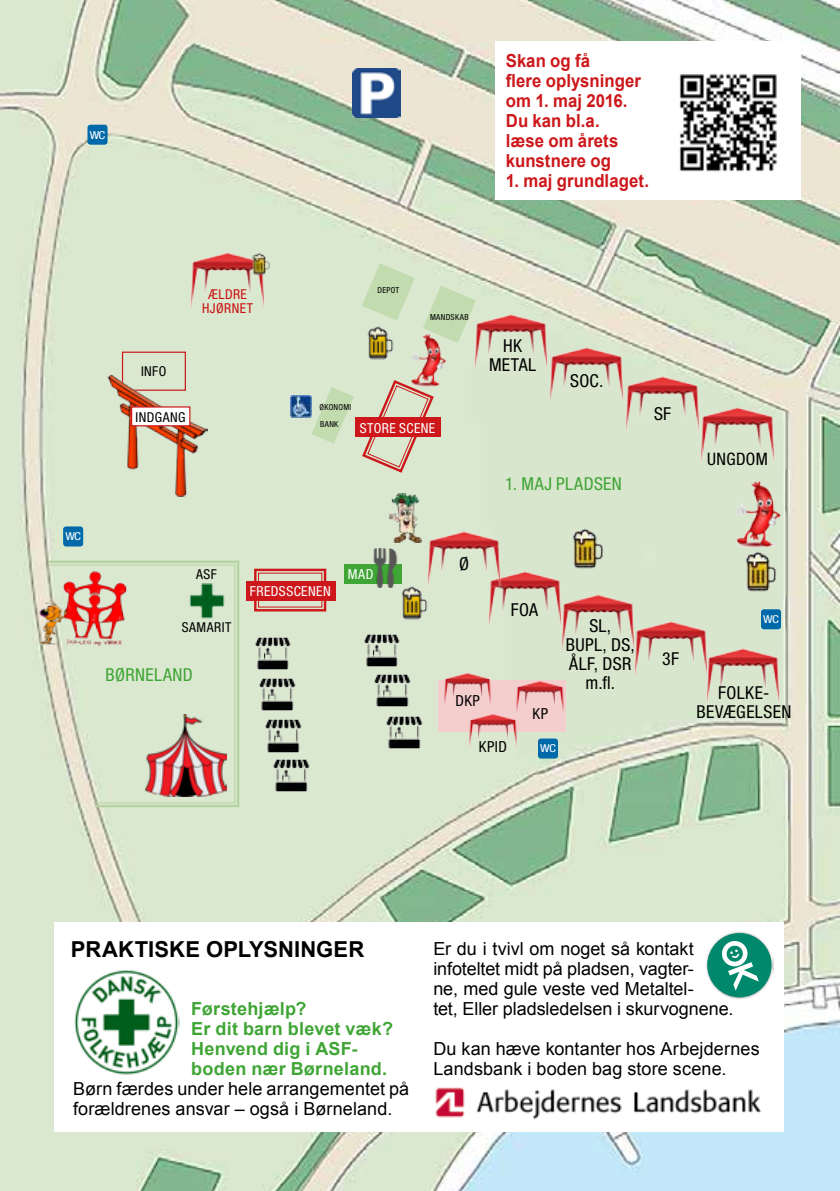
<style>
.page{position:relative;width:840px;height:1191px;background:#fff}
.page>*{position:absolute;margin:0;border:0;box-sizing:border-box;transform-origin:0 0}
.t1{font:700 22px "Arial";letter-spacing:.005em;color:#000}
.t2{font:18px/20px "Arial";color:#000}
.t3{font:700 18px/20px "Arial";letter-spacing:.005em;color:#cd171a;scale:.93 1}
.t4{font:700 18px/20px "Arial";letter-spacing:.01em;color:#3fa535}
.t5{font:condensed 17.8px/19px "Helvetica Neue";letter-spacing:.02em;color:#000;text-align:center}
.t6{font:condensed 17.8px "Helvetica Neue";letter-spacing:.02em;color:#3fa535}
.t7{font:condensed 17.2px "Helvetica Neue";letter-spacing:.02em;color:#000}
.t8{font:condensed 15.2px "Helvetica Neue";letter-spacing:.035em;color:#000}
.t9{font:condensed 13.8px "Helvetica Neue";letter-spacing:.03em;color:#fff}
.t10{font:condensed 13.6px "Helvetica Neue";letter-spacing:.035em;color:#000}
.t11{font:condensed 13.6px/14.4px "Helvetica Neue";letter-spacing:.03em;color:#cb0f13;text-align:center}
.t12{font:condensed 10.8px "Helvetica Neue";letter-spacing:-.055em;color:#fff;scale:1.21 1}
.t13{font:condensed 8.2px/17px "Helvetica Neue";letter-spacing:.035em;color:#000}
</style>
<div class="page">
<img style="left:0;top:0;width:839px;height:1191px">
<div style="left:438px;top:681px;width:128px;height:51px;background:#f4cdcd"></div>
<img style="left:352px;top:69px;width:49px;height:48px">
<div style="left:760px;top:609px;width:20px;height:20px;background:#0069a9;border-radius:3px"></div>
<img style="left:695px;top:393px;width:83px;height:83px">
<img style="left:620px;top:362px;width:83px;height:84px">
<img style="left:544px;top:333px;width:83px;height:83px">
<img style="left:469px;top:300px;width:83px;height:84px">
<img style="left:363px;top:633px;width:38px;height:34px">
<img style="left:724px;top:480px;width:64px;height:67px">
<img style="left:373px;top:673px;width:38px;height:35px">
<img style="left:385px;top:715px;width:38px;height:33px">
<img style="left:628px;top:607px;width:84px;height:84px">
<img style="left:483px;top:557px;width:83px;height:83px">
<img style="left:422px;top:517px;width:83px;height:83px">
<svg style="left:46px;top:559px;width:194px;height:249px;background:#d7e4ca"></svg>
<div style="left:537px;top:738px;width:20px;height:20px;background:#0069a9;border-radius:3px"></div>
<div style="left:63px;top:526px;width:20px;height:20px;background:#0069a9;border-radius:3px"></div>
<img style="left:189px;top:584px;width:35px;height:34px">
<img style="left:401px;top:585px;width:26px;height:34px">
<img style="left:572px;top:527px;width:31px;height:41px">
<img style="left:35px;top:568px;width:96px;height:80px">
<img style="left:145px;top:715px;width:81px;height:81px">
<div style="left:122px;top:351px;width:64px;height:40px;border:1px solid #cd171a"></div>
<img style="left:107px;top:373px;width:100px;height:124px">
<div style="left:131px;top:407px;width:59px;height:19px;background:#fff"></div>
<div style="left:131px;top:406px;width:59px;height:20px;border:1px solid #cd171a"></div>
<img style="left:186px;top:239px;width:83px;height:83px">
<img style="left:252px;top:252px;width:17px;height:23px">
<img style="left:389px;top:494px;width:32px;height:48px">
<svg style="left:422px;top:286px;width:53px;height:57px;background:#cbdfbb"></svg>
<svg style="left:360px;top:378px;width:75px;height:96px;background:#d8ccb7"></svg>
<div style="left:355px;top:418px;width:85px;height:19px;background:#cd171a"></div>
<img style="left:367px;top:326px;width:26px;height:34px">
<img style="left:401px;top:333px;width:51px;height:54px">
<svg style="left:311px;top:387px;width:43px;height:56px;background:#cce0be"></svg>
<img style="left:290px;top:395px;width:21px;height:22px">
<svg style="left:253px;top:567px;width:74px;height:45px;background:#d59f90"></svg>
<div style="left:246px;top:581px;width:89px;height:19px;background:#cd171a"></div>
<svg style="left:361px;top:263px;width:53px;height:58px;background:#cce0bc"></svg>
<div style="left:87px;top:125px;width:20px;height:20px;background:#0069a9;border-radius:3px"></div>
<img style="left:440px;top:664px;width:54px;height:40px">
<img style="left:465px;top:714px;width:55px;height:45px">
<img style="left:254px;top:636px;width:38px;height:35px">
<img style="left:258px;top:677px;width:38px;height:34px">
<img style="left:265px;top:719px;width:37px;height:34px">
<img style="left:273px;top:758px;width:37px;height:34px">
<img style="left:512px;top:671px;width:55px;height:55px">
<img style="left:745px;top:550px;width:31px;height:41px">
<div style="left:54px;top:922px;width:728px;height:209px;background:#fff"></div>
<img style="left:74px;top:970px;width:106px;height:105px">
<img style="left:435px;top:1087px;width:327px;height:33px">
<img style="left:706px;top:931px;width:67px;height:68px">
<div style="left:706px;top:933px;width:65px;height:64px;background:#00886c;border-radius:50%"></div>
<svg style="left:719px;top:939px;width:39px;height:51px"></svg>
<div style="left:343px;top:564px;width:58px;height:19px;background:#3fa535"></div>
<img style="left:366px;top:548px;width:39px;height:40px">
<div style="left:494px;top:42px;width:305px;height:158px;background:#fff"></div>
<img style="left:679px;top:74px;width:98px;height:98px">
<img style="left:701px;top:634px;width:83px;height:83px">
<img style="left:556px;top:581px;width:83px;height:83px">
<p class="t12" style="left:90px;top:128px;width:14px">WC</p>
<p class="t3" style="left:505px;top:51px;width:147px">Skan og få<br>flere oplysninger om 1. maj 2016.<br>Du kan bl.a. læse om årets kunstnere og</p>
<p class="t3" style="left:505px;top:171px;width:155px">1. maj grundlaget.</p>
<p class="t12" style="left:65px;top:530px;width:14px">WC</p>
<p class="t11" style="left:202px;top:287px;width:52px">ÆLDRE<br>HJØRNET</p>
<p class="t10" style="left:141px;top:363px;width:27px">INFO</p>
<p class="t10" style="left:135px;top:409px;width:51px">INDGANG</p>
<p class="t13" style="left:377px;top:281px;width:23px">DEPOT</p>
<p class="t13" style="left:430px;top:309px;width:40px">MANDSKAB</p>
<p class="t13" style="left:319px;top:399px;width:33px">ØKONOMI<br>BANK</p>
<p class="t9" style="left:359px;top:420px;width:77px">STORE SCENE</p>
<p class="t5" style="left:488px;top:336px;width:49px">HK<br>METAL</p>
<p class="t5" style="left:570px;top:371px;width:35px">SOC.</p>
<p class="t6" style="left:505px;top:473px;width:118px">1. MAJ PLADSEN</p>
<p class="t5" style="left:653px;top:404px;width:19px">SF</p>
<p class="t7" style="left:706px;top:449px;width:62px">UNGDOM</p>
<p class="t10" style="left:196px;top:567px;width:22px">ASF</p>
<p class="t10" style="left:182px;top:619px;width:51px">SAMARIT</p>
<p class="t6" style="left:105px;top:664px;width:89px">BØRNELAND</p>
<p class="t9" style="left:250px;top:583px;width:82px">FREDSSCENEN</p>
<p class="t9" style="left:348px;top:566px;width:27px">MAD</p>
<p class="t5" style="left:459px;top:554px;width:11px">Ø</p>
<p class="t8" style="left:455px;top:692px;width:26px">DKP</p>
<p class="t5" style="left:510px;top:600px;width:29px">FOA</p>
<p class="t8" style="left:532px;top:704px;width:17px">KP</p>
<p class="t8" style="left:478px;top:737px;width:29px">KPID</p>
<p class="t12" style="left:540px;top:742px;width:14px">WC</p>
<p class="t5" style="left:565px;top:616px;width:70px">SL,<br>BUPL, DS,<br>ÅLF, DSR m.fl.</p>
<p class="t5" style="left:662px;top:649px;width:18px">3F</p>
<p class="t12" style="left:762px;top:613px;width:14px">WC</p>
<p class="t5" style="left:696px;top:683px;width:96px">FOLKE-<br>BEVÆGELSEN</p>
<p class="t1" style="left:71px;top:935px;width:294px">PRAKTISKE OPLYSNINGER</p>
<p class="t4" style="left:191px;top:999px;width:203px">Førstehjælp?<br>Er dit barn blevet væk?<br>Henvend dig i ASF&shy;boden nær Børneland.</p>
<p class="t2" style="left:73px;top:1079px;width:337px">Børn færdes under hele arrangementet på forældrenes ansvar – også i Børneland.</p>
<p class="t2" style="left:433px;top:939px;width:301px">Er du i tvivl om noget så kontakt infoteltet midt på pladsen, vagter-<br>ne, med gule veste ved Metaltel-<br>tet, Eller pladsledelsen i skurvognene.</p>
<p class="t2" style="left:433px;top:1039px;width:328px">Du kan hæve kontanter hos Arbejdernes<br>Landsbank i boden bag store scene.</p>
</div>
